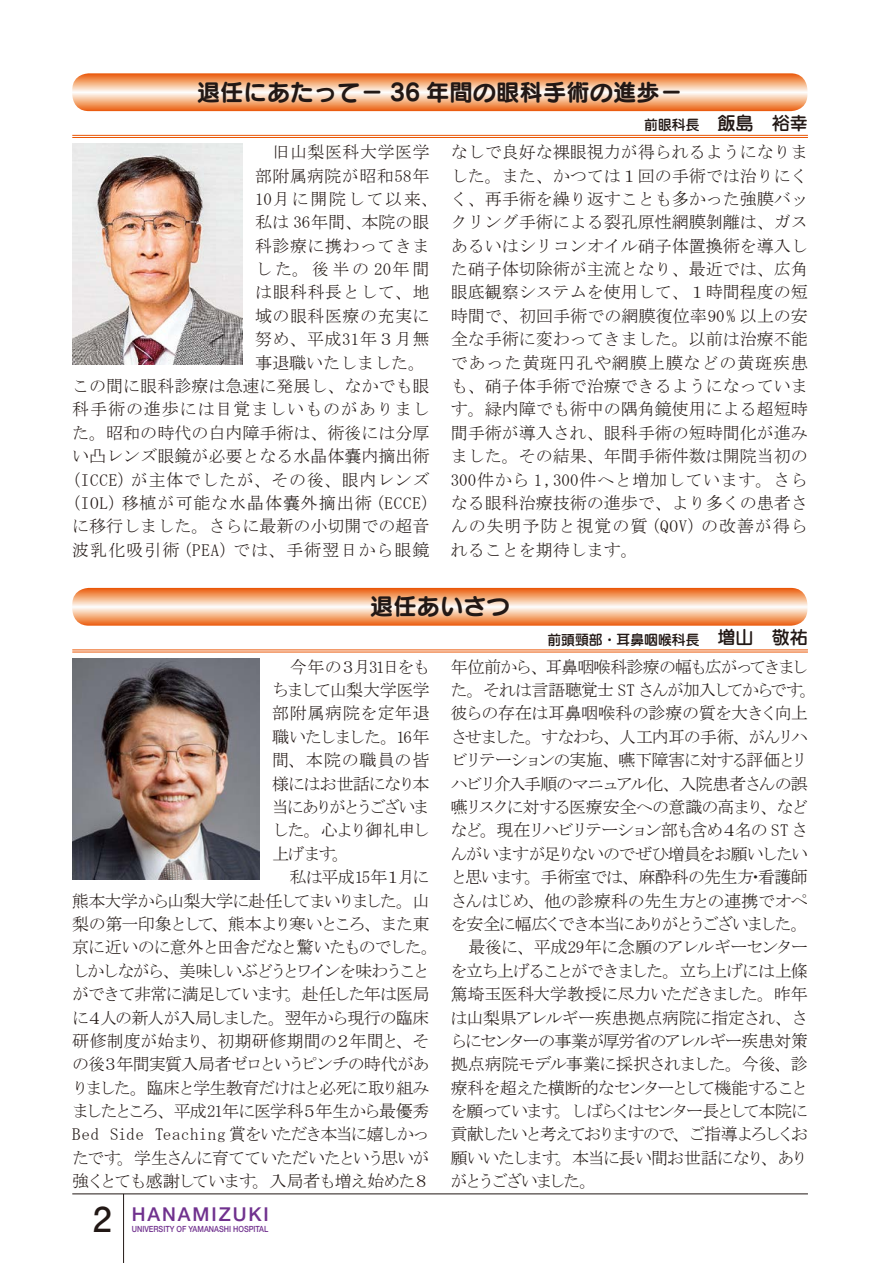
<style>
.page{position:relative;width:893px;height:1263px;background:#fff}
.page>*{position:absolute;margin:0;border:0;box-sizing:border-box;transform-origin:0 0}
.t1{font:23.4px "Seurat Pro B";color:#221815}
.t2{font:500 19.2px "Helvetica Neue LT Std";letter-spacing:.1em;color:#70318e}
.t3{font:500 18px "Jun 34 Pro";color:#221815}
.t4{font:16.95px/23.4px "MS Mincho";letter-spacing:-.07em;color:#221815}
.t5{font:16.95px/23.4px "MS Mincho";letter-spacing:-.045em;color:#221815;text-align:justify}
.t6{font:16.95px "MS Mincho";color:#221815}
.t7{font:16.95px "MS Mincho";letter-spacing:-.085em;color:#221815}
.t8{font:16.95px "MS Mincho";letter-spacing:.03em;color:#221815}
.t9{font:16.95px "MS Mincho";letter-spacing:-.075em;color:#221815}
.t10{font:16.95px "MS Mincho";letter-spacing:.055em;color:#221815}
.t11{font:16.95px "MS Mincho";letter-spacing:-.09em;color:#221815}
.t12{font:16.95px "MS Mincho";letter-spacing:-.145em;color:#221815}
.t13{font:16.95px "MS Mincho";letter-spacing:.04em;color:#221815}
.t14{font:16.95px "MS Mincho";letter-spacing:-.065em;color:#221815}
.t15{font:16.95px "MS Mincho";letter-spacing:.06em;color:#221815}
.t16{font:16.95px "MS Mincho";letter-spacing:-.01em;color:#221815}
.t17{font:16.95px "MS Mincho";letter-spacing:.02em;color:#221815}
.t18{font:16.95px "MS Mincho";letter-spacing:.1em;color:#221815}
.t19{font:16.95px "MS Mincho";letter-spacing:.025em;color:#221815}
.t20{font:16.95px "MS Mincho";letter-spacing:-.1em;color:#221815}
.t21{font:16.95px "MS Mincho";letter-spacing:-.08em;color:#221815}
.t22{font:16.95px "MS Mincho";letter-spacing:-.165em;color:#221815}
.t23{font:16.95px "MS Mincho";letter-spacing:.18em;color:#221815}
.t24{font:16.95px "MS Mincho";letter-spacing:.05em;color:#221815}
.t25{font:500 13.8px "Jun 34 Pro";color:#221815}
.t26{font:500 8.55px "Helvetica Neue LT Std";color:#70318e;scale:.86 1}
.s1{font-size:13.8px}
.s2{font-size:18px}
.s3{font-family:"Futo Go B101 Pro";font-weight:700;font-size:34.05px;color:#221815}
</style>
<div class="page">
<svg style="left:72px;top:73px;width:735px;height:38px;background:#f4af82"></svg>
<svg style="left:72px;top:588px;width:735px;height:38px;background:#f4ae82"></svg>
<hr style="left:72px;top:135px;width:736px;height:1px;background:#ea5504">
<hr style="left:72px;top:137px;width:736px;height:1px;background:#ea5504">
<hr style="left:72px;top:649px;width:736px;height:1px;background:#ea5504">
<hr style="left:72px;top:652px;width:736px;height:1px;background:#ea5504">
<img style="left:72px;top:144px;width:170px;height:221px">
<img style="left:72px;top:658px;width:187px;height:221px">
<hr style="left:72px;top:1193px;width:736px;height:1px;background:#221815">
<hr style="left:123px;top:1194px;width:1px;height:69px;background:#221815">
<h1 class="t1" style="left:197px;top:75px;width:488px">退任にあたって－ 36 年間の眼科手術の進歩－</h1>
<p class="t8" style="left:255px;top:144px;width:176px">　旧山梨医科大学医学</p>
<p class="t17" style="left:255px;top:167px;width:176px">部附属病院が昭和58年</p>
<p class="t18" style="left:255px;top:190px;width:184px">10月に開院して以来、</p>
<p class="t6" style="left:255px;top:214px;width:176px">私は 36年間、本院の眼</p>
<p class="t8" style="left:255px;top:237px;width:176px">科診療に携わってきま</p>
<p class="t23" style="left:255px;top:260px;width:176px">した。後半の 20年間</p>
<p class="t8" style="left:255px;top:284px;width:176px">は眼科科長として、地</p>
<p class="t8" style="left:255px;top:307px;width:176px">域の眼科医療の充実に</p>
<p class="t19" style="left:255px;top:331px;width:176px">努め、平成31年３月無</p>
<p class="t6" style="left:255px;top:354px;width:172px">事退職いたしました。</p>
<p class="t6" style="left:72px;top:377px;width:359px">この間に眼科診療は急速に発展し、なかでも眼</p>
<p class="t10" style="left:72px;top:401px;width:359px">科手術の進歩には目覚ましいものがありまし</p>
<p class="t6" style="left:72px;top:424px;width:359px">た。昭和の時代の白内障手術は、術後には分厚</p>
<p class="t6" style="left:72px;top:448px;width:359px">い凸レンズ眼鏡が必要となる水晶体嚢内摘出術</p>
<p class="t13" style="left:64px;top:471px;width:367px">（ICCE）が主体でしたが、その後、眼内レンズ</p>
<p class="t10" style="left:64px;top:494px;width:376px">（IOL）移植が可能な水晶体嚢外摘出術（ECCE）</p>
<p class="t6" style="left:72px;top:518px;width:359px">に移行しました。さらに最新の小切開での超音</p>
<p class="t15" style="left:72px;top:541px;width:359px">波乳化吸引術（PEA）では、手術翌日から眼鏡</p>
<p class="t3" style="left:644px;top:109px;width:165px"><span class="s1">前眼科長</span> 飯島　裕幸</p>
<p class="t5" style="left:451px;top:140px;width:359px">なしで良好な裸眼視力が得られるようになりました。また、かつては１回の手術では治りにくく、再手術を繰り返すことも多かった強膜バックリング手術による裂孔原性網膜剝離は、ガスあるいはシリコンオイル硝子体置換術を導入した硝子体切除術が主流となり、最近では、広角眼底観察システムを使用して、１時間程度の短時間で、初回手術での網膜復位率90 % 以上の安全な手術に変わってきました。以前は治療不能であった黄斑円孔や網膜上膜などの黄斑疾患も、硝子体手術で治療できるようになっています。緑内障でも術中の隅角鏡使用による超短時間手術が導入され、眼科手術の短時間化が進みました。その結果、年間手術件数は開院当初の300件から 1,300件へと増加しています。さらなる眼科治療技術の進歩で、より多くの患者さんの失明予防と視覚の質（QOV）の改善が得られることを期待します。</p>
<h1 class="t1" style="left:370px;top:590px;width:142px">退任あいさつ</h1>
<p class="t25" style="left:547px;top:628px;width:262px">前頭頸部・耳鼻咽喉科長 <span class="s2">増山　敬祐</span></p>
<p class="t20" style="left:272px;top:658px;width:159px">　今年の３月31日をも</p>
<p class="t5" style="left:272px;top:678px;width:159px">ちまして山梨大学医学</p>
<p class="t8" style="left:272px;top:705px;width:159px">部附属病院を定年退</p>
<p class="t21" style="left:272px;top:728px;width:159px">職いたしました。16年</p>
<p class="t24" style="left:272px;top:752px;width:159px">間、本院の職員の皆</p>
<p class="t5" style="left:272px;top:772px;width:159px">様にはお世話になり本</p>
<p class="t22" style="left:272px;top:798px;width:159px">当にありがとうございま</p>
<p class="t11" style="left:272px;top:822px;width:159px">した。心より御礼申し</p>
<p class="t5" style="left:272px;top:842px;width:79px">上げます。</p>
<p class="t7" style="left:272px;top:869px;width:159px">　私は平成15年１月に</p>
<p class="t14" style="left:72px;top:892px;width:359px">熊本大学から山梨大学に赴任してまいりました。山</p>
<p class="t4" style="left:72px;top:912px;width:359px">梨の第一印象として、熊本より寒いところ、また東</p>
<p class="t5" style="left:72px;top:935px;width:367px">京に近いのに意外と田舎だなと驚いたものでした。</p>
<p class="t12" style="left:72px;top:962px;width:359px">しかしながら、美味しいぶどうとワインを味わうこと</p>
<p class="t4" style="left:72px;top:982px;width:359px">ができて非常に満足しています。赴任した年は医局</p>
<p class="t9" style="left:72px;top:1009px;width:359px">に４人の新人が入局しました。翌年から現行の臨床</p>
<p class="t16" style="left:72px;top:1032px;width:359px">研修制度が始まり、初期研修期間の２年間と、そ</p>
<p class="t5" style="left:72px;top:1052px;width:359px">の後３年間実質入局者ゼロというピンチの時代があ</p>
<p class="t7" style="left:72px;top:1079px;width:359px">りました。臨床と学生教育だけはと必死に取り組み</p>
<p class="t9" style="left:72px;top:1102px;width:359px">ましたところ、平成21年に医学科５年生から最優秀</p>
<p class="t5" style="left:72px;top:1123px;width:359px">Bed Side Teaching 賞をいただき本当に嬉しかっ</p>
<p class="t7" style="left:72px;top:1149px;width:359px">たです。学生さんに育てていただいたという思いが</p>
<p class="t11" style="left:72px;top:1173px;width:359px">強くとても感謝しています。入局者も増え始めた８</p>
<p class="t2" style="left:93px;top:1202px;width:177px"><span class="s3">2</span> HANAMIZUKI</p>
<p class="t26" style="left:132px;top:1224px;width:160px">UNIVERSITY OF YAMANASHI HOSPITAL</p>
<p class="t4" style="left:450px;top:655px;width:368px">年位前から、耳鼻咽喉科診療の幅も広がってきました。それは言語聴覚士 ST さんが加入してからです。彼らの存在は耳鼻咽喉科の診療の質を大きく向上させました。すなわち、人工内耳の手術、がんリハビリテーションの実施、嚥下障害に対する評価とリハビリ介入手順のマニュアル化、入院患者さんの誤嚥リスクに対する医療安全への意識の高まり、などなど。現在リハビリテーション部も含め４名の ST さんがいますが足りないのでぜひ増員をお願いしたいと思います。手術室では、麻酔科の先生方・看護師さんはじめ、他の診療科の先生方との連携でオペを安全に幅広くでき本当にありがとうございました。　最後に、平成29年に念願のアレルギーセンターを立ち上げることができました。立ち上げには上條篤埼玉医科大学教授に尽力いただきました。昨年は山梨県アレルギー疾患拠点病院に指定され、さらにセンターの事業が厚労省のアレルギー疾患対策拠点病院モデル事業に採択されました。今後、診療科を超えた横断的なセンターとして機能することを願っています。しばらくはセンター長として本院に貢献したいと考えておりますので、ご指導よろしくお願いいたします。本当に長い間お世話になり、ありがとうございました。</p>
</div>
